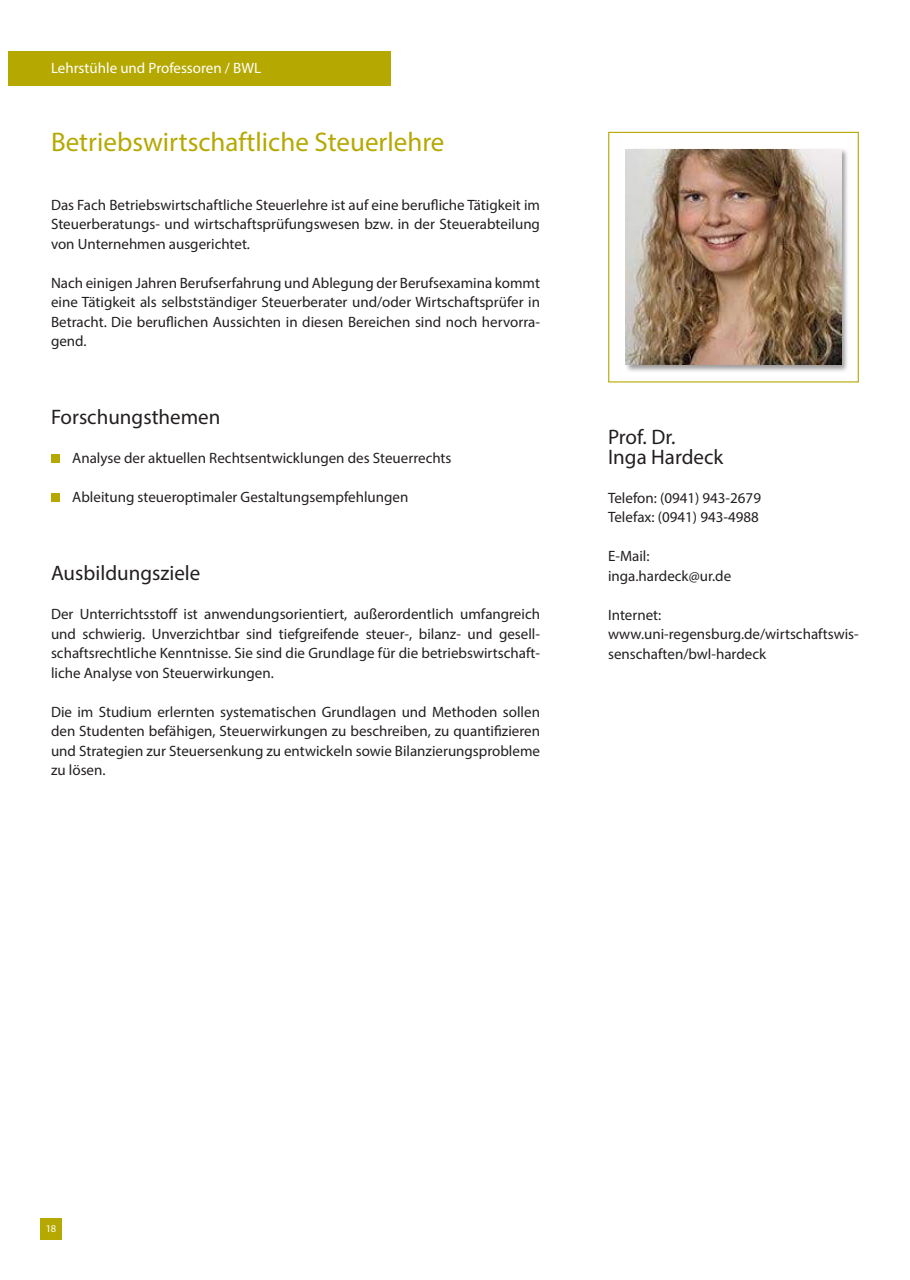
<style>
.page{position:relative;width:910px;height:1280px;background:#fff}
.page>*{position:absolute;margin:0;border:0;box-sizing:border-box;transform-origin:0 0}
.t1{font:27px "Myriad Pro";color:#b5a901}
.t2{font:21px/19.5px "Myriad Pro";color:#231f20}
.t3{font:15px/19.5px "Myriad Pro";color:#231f20;text-align:justify}
.t4{font:15px "Myriad Pro";color:#fff}
.t5{font:10.5px "Myriad Pro";color:#fff}
</style>
<div class="page">
<div style="left:40px;top:1218px;width:22px;height:21px;background:#b5a901"></div>
<div style="left:9px;top:51px;width:382px;height:34px;background:#b5a901"></div>
<div style="left:608px;top:132px;width:251px;height:250px;border:1px solid #b5a901"></div>
<div style="left:624px;top:148px;width:225px;height:225px;background:#231f20;opacity:.45"></div>
<img style="left:626px;top:150px;width:215px;height:215px">
<div style="left:51px;top:454px;width:9px;height:9px;background:#b5a901"></div>
<div style="left:51px;top:493px;width:9px;height:9px;background:#b5a901"></div>
<p class="t4" style="left:51px;top:59px;width:212px">Lehrstühle und Professoren / BWL</p>
<h1 class="t1" style="left:51px;top:126px;width:395px">Betriebswirtschaftliche Steuerlehre</h1>
<p class="t3" style="left:51px;top:195px;width:490px">Das Fach Betriebswirtschaftliche Steuerlehre ist auf eine berufliche Tätigkeit im Steuerberatungs- und wirtschaftsprüfungswesen bzw. in der Steuerabteilung von Unternehmen ausgerichtet.</p>
<p class="t3" style="left:51px;top:273px;width:491px">Nach einigen Jahren Berufserfahrung und Ablegung der Berufsexamina kommt eine Tätigkeit als selbstständiger Steuerberater und/oder Wirtschaftsprüfer in Betracht. Die beruflichen Aussichten in diesen Bereichen sind noch hervorra&shy;gend.</p>
<h2 class="t2" style="left:51px;top:407px;width:171px">Forschungsthemen</h2>
<p class="t3" style="left:72px;top:448px;width:381px">Analyse der aktuellen Rechtsentwicklungen des Steuerrechts</p>
<p class="t3" style="left:72px;top:487px;width:338px">Ableitung steueroptimaler Gestaltungsempfehlungen</p>
<h2 class="t2" style="left:51px;top:563px;width:151px">Ausbildungsziele</h2>
<p class="t3" style="left:51px;top:604px;width:491px">Der Unterrichtsstoff ist anwendungsorientiert, außerordentlich umfangreich und schwierig. Unverzichtbar sind tiefgreifende steuer-, bilanz- und gesell&shy;schaftsrechtliche Kenntnisse. Sie sind die Grundlage für die betriebswirtschaft&shy;liche Analyse von Steuerwirkungen.</p>
<p class="t3" style="left:51px;top:702px;width:490px">Die im Studium erlernten systematischen Grundlagen und Methoden sollen den Studenten befähigen, Steuerwirkungen zu beschreiben, zu quantifizieren und Strategien zur Steuersenkung zu entwickeln sowie Bilanzierungsprobleme zu lösen.</p>
<h2 class="t2" style="left:608px;top:427px;width:117px">Prof. Dr.<br>Inga Hardeck</h2>
<p class="t3" style="left:608px;top:488px;width:154px">Telefon: (0941) 943-2679<br>Telefax: (0941) 943-4988</p>
<p class="t3" style="left:608px;top:546px;width:125px">E-Mail: inga.hardeck@ur.de</p>
<p class="t3" style="left:608px;top:605px;width:252px;text-align:left">Internet: www.uni-regensburg.de/wirtschaftswis&shy;senschaften/bwl-hardeck</p>
<p class="t5" style="left:46px;top:1222px;width:12px">18</p>
</div>
